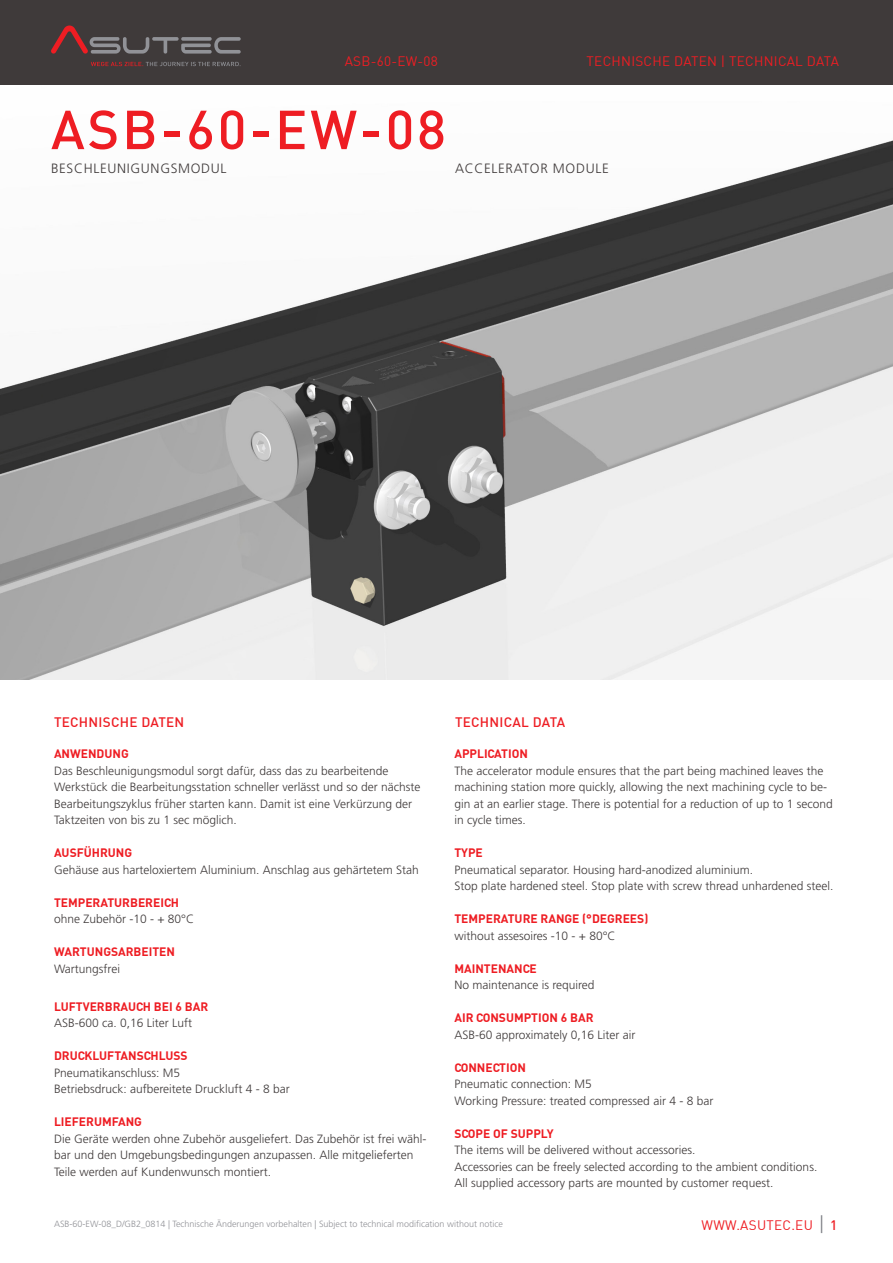
<style>
.page{position:relative;width:893px;height:1263px;background:#fff}
.page>*{position:absolute;margin:0;border:0;box-sizing:border-box;transform-origin:0 0}
.t1{font:500 54px "DIN";letter-spacing:.05em;color:#ee1d23}
.t2{font:13.5px "DIN";letter-spacing:.02em;color:#ee1d23}
.t3{font:300 13.5px "Frutiger LT";letter-spacing:.05em;color:#3f3a3a}
.t4{font:500 13.5px "DIN";letter-spacing:.02em;color:#ee1d23}
.t5{font:300 12px/16.5px "Frutiger LT";color:#3f3a3a}
.t6{font:700 12px "DIN";color:#ee1d23}
.t7{font:300 9px "Frutiger LT";color:#919297}
</style>
<div class="page">
<div style="left:0;top:0;width:893px;height:85px;background:#3f3a3a"></div>
<svg style="left:51px;top:26px;width:190px;height:28px"></svg>
<svg style="left:91px;top:62px;width:149px;height:4px"></svg>
<svg style="left:821px;top:1215px;width:1px;height:18px"></svg>
<img style="left:0;top:140px;width:893px;height:540px">
<p class="t2" style="left:345px;top:53px;width:95px">ASB-60-EW-08</p>
<p class="t2" style="left:587px;top:53px;width:254px">TECHNISCHE DATEN | TECHNICAL DATA</p>
<p class="t1" style="left:51px;top:95px;width:396px">ASB-60-EW-08</p>
<p class="t3" style="left:51px;top:160px;width:177px">BESCHLEUNIGUNGSMODUL</p>
<p class="t3" style="left:455px;top:160px;width:155px">ACCELERATOR MODULE</p>
<p class="t4" style="left:54px;top:713px;width:132px">TECHNISCHE DATEN</p>
<p class="t4" style="left:455px;top:713px;width:112px">TECHNICAL DATA</p>
<p class="t6" style="left:454px;top:746px;width:75px">APPLICATION</p>
<p class="t5" style="left:454px;top:762px;width:380px">The accelerator module ensures that the part being machined leaves the machining station more quickly, allowing the next machining cycle to be&shy;gin at an earlier stage. There is potential for a reduction of up to 1 second in cycle times.</p>
<p class="t6" style="left:454px;top:845px;width:30px">TYPE</p>
<p class="t5" style="left:454px;top:861px;width:300px">Pneumatical separator. Housing hard-anodized aluminium.</p>
<p class="t5" style="left:454px;top:878px;width:381px">Stop plate hardened steel. Stop plate with screw thread unhardened steel.</p>
<p class="t6" style="left:454px;top:911px;width:195px">TEMPERATURE RANGE (°DEGREES)</p>
<p class="t5" style="left:454px;top:927px;width:163px">without assesoires -10 - + 80°C</p>
<p class="t6" style="left:454px;top:960px;width:84px">MAINTENANCE</p>
<p class="t5" style="left:454px;top:977px;width:142px">No maintenance is required</p>
<p class="t6" style="left:454px;top:1010px;width:141px">AIR CONSUMPTION 6 BAR</p>
<p class="t5" style="left:454px;top:1026px;width:183px">ASB-60 approximately 0,16 Liter air</p>
<p class="t6" style="left:454px;top:1059px;width:73px">CONNECTION</p>
<p class="t5" style="left:454px;top:1076px;width:139px">Pneumatic connection: M5</p>
<p class="t5" style="left:454px;top:1092px;width:260px">Working Pressure: treated compressed air 4 - 8 bar</p>
<p class="t6" style="left:454px;top:1125px;width:101px">SCOPE OF SUPPLY</p>
<p class="t5" style="left:454px;top:1142px;width:243px">The items will be delivered without accessories.</p>
<p class="t5" style="left:454px;top:1158px;width:364px">Accessories can be freely selected according to the ambient conditions.</p>
<p class="t5" style="left:454px;top:1175px;width:320px">All supplied accessory parts are mounted by customer request.</p>
<p class="t6" style="left:54px;top:746px;width:76px">ANWENDUNG</p>
<p class="t5" style="left:54px;top:762px;width:368px">Das Beschleunigungsmodul sorgt dafür, dass das zu bearbeitende Werkstück die Bearbeitungsstation schneller verlässt und so der nächste Bearbeitungszyklus früher starten kann. Damit ist eine Verkürzung der Taktzeiten von bis zu 1 sec möglich.</p>
<p class="t6" style="left:54px;top:845px;width:80px">AUSFÜHRUNG</p>
<p class="t5" style="left:54px;top:861px;width:366px">Gehäuse aus harteloxiertem Aluminium. Anschlag aus gehärtetem Stah</p>
<p class="t6" style="left:54px;top:894px;width:127px">TEMPERATURBEREICH</p>
<p class="t5" style="left:54px;top:911px;width:142px">ohne Zubehör -10 - + 80°C</p>
<p class="t6" style="left:54px;top:944px;width:123px">WARTUNGSARBEITEN</p>
<p class="t5" style="left:54px;top:960px;width:68px">Wartungsfrei</p>
<p class="t6" style="left:54px;top:998px;width:156px">LUFTVERBRAUCH BEI 6 BAR</p>
<p class="t5" style="left:54px;top:1015px;width:140px">ASB-600 ca. 0,16 Liter Luft</p>
<p class="t6" style="left:54px;top:1048px;width:135px">DRUCKLUFTANSCHLUSS</p>
<p class="t5" style="left:54px;top:1064px;width:128px">Pneumatikanschluss: M5</p>
<p class="t5" style="left:54px;top:1081px;width:237px">Betriebsdruck: aufbereitete Druckluft 4 - 8 bar</p>
<p class="t6" style="left:54px;top:1114px;width:89px">LIEFERUMFANG</p>
<p class="t5" style="left:54px;top:1130px;width:374px">Die Geräte werden ohne Zubehör ausgeliefert. Das Zubehör ist frei wähl&shy;bar und den Umgebungsbedingungen anzupassen. Alle mitgelieferten<br>Teile werden auf Kundenwunsch montiert.</p>
<p class="t7" style="left:54px;top:1219px;width:451px">ASB-60-EW-08_D/GB2_0814 | Technische Änderungen vorbehalten | Subject to technical modification without notice</p>
<p class="t2" style="left:702px;top:1217px;width:113px">WWW.ASUTEC.EU</p>
<p class="t4" style="left:830px;top:1216px;width:9px">1</p>
</div>
